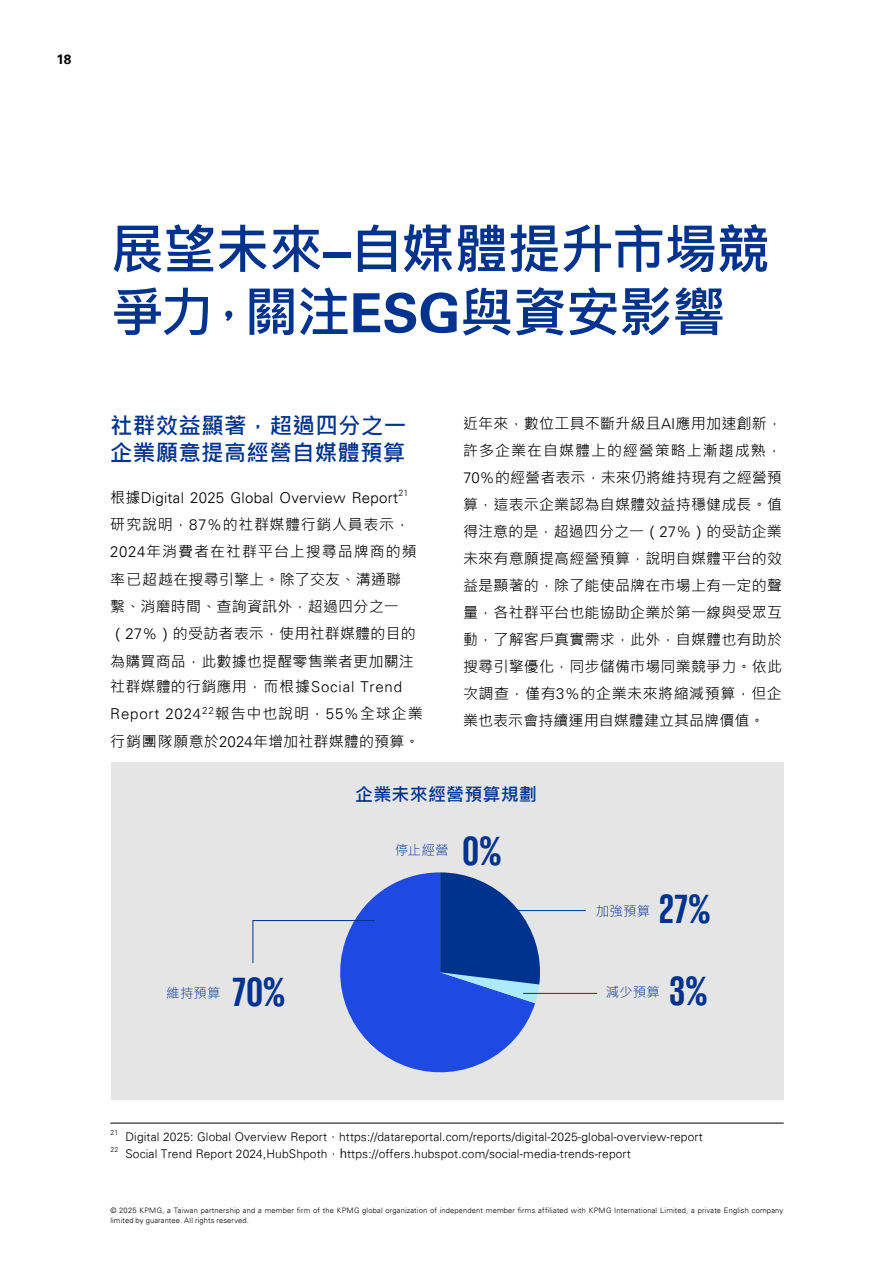
<style>
.page{position:relative;width:893px;height:1263px;background:#fff}
.page>*{position:absolute;margin:0;border:0;box-sizing:border-box;transform-origin:0 0}
.t1{font:700 54px/63px "Microsoft Jheng Hei";letter-spacing:-.02em;color:#00338d}
.t2{font:700 42px/82.2px "KPMG";color:#00338d}
.t3{font:700 22.5px/27px "Microsoft Jheng Hei";letter-spacing:.01em;color:#00338d}
.t4{font:700 18px "Microsoft Jheng Hei";letter-spacing:.01em;color:#00338d}
.t5{font:15px/27px "Microsoft Jheng Hei";letter-spacing:.015em;color:#000}
.t6{font:15px/27.9px "Microsoft Jheng Hei";letter-spacing:.055em;color:#000}
.t7{font:300 15px "Univers";letter-spacing:.02em;color:#000}
.t8{font:300 13.5px "Microsoft Jheng Hei";letter-spacing:.005em;color:#00338d}
.t9{font:700 13.5px "Universfor KPMG";color:#000}
.t10{font:300 12px "Univers 45";letter-spacing:.01em;color:#000}
.t11{font:300 8.7px "Univers";color:#000}
.t12{font:300 7.5px/10.5px "Univers";letter-spacing:.02em;color:#000}
.t13{font:300 7.05px "Univers 45";color:#000}
.s1{font-family:"Universfor KPMG"}
.s2{font-family:"Microsoft Jheng Hei";font-weight:400}
.s3{font-family:"Univers";font-weight:300}
.s4{font-family:"Univers 45";font-weight:300}
.s5{font-style:inherit}
</style>
<div class="page">
<hr style="left:110px;top:1123px;width:674px;height:1px;background:#000">
<div style="left:111px;top:762px;width:672px;height:338px;background:#e5e5e5"></div>
<hr style="left:496px;top:910px;width:90px;height:1px;background:#00338d">
<svg style="left:252px;top:872px;width:288px;height:201px"></svg>
<hr style="left:523px;top:993px;width:74px;height:1px;background:#00338d">
<p class="t9" style="left:56px;top:51px;width:17px">18</p>
<h1 class="t1" style="left:110px;top:218px;width:662px">展望未來<span class="s1">–</span>自媒體提升市場競爭力，關注<span class="s1">ESG</span>與資安影響</h1>
<h3 class="t3" style="left:110px;top:412px;width:298px">社群效益顯著，超過四分之一企業願意提高經營自媒體預算</h3>
<p class="t7" style="left:110px;top:489px;width:289px"><span class="s2">根據</span>Digital 2025 Global Overview Report</p>
<p class="t11" style="left:398px;top:487px;width:11px">21</p>
<p class="t5" style="left:110px;top:511px;width:308px">研究說明，<span class="s3">87%</span>的社群媒體行銷人員表示，<br><span class="s3">2024</span>年消費者在社群平台上搜尋品牌商的頻率已超越在搜尋引擎上。除了交友、溝通聯繫、消磨時間、查詢資訊外，超過四分之一（<span class="s3">27%</span>）的受訪者表示，使用社群媒體的目的</p>
<p class="t5" style="left:110px;top:648px;width:305px;line-height:25.3px">為購買商品，此數據也提醒零售業者更加關注社群媒體的行銷應用，而根據<span class="s4">Social Trend</span></p>
<p class="t6" style="left:110px;top:700px;width:314px"><span class="s4">Report 2024</span><sup>22</sup>報告中也說明，<span class="s3">55%</span>全球企業行銷團隊願意於<span class="s3">2024</span>年增加社群媒體的預算。</p>
<p class="t5" style="left:463px;top:410px;width:320px;text-align:justify">近年來，數位工具不斷升級且<span class="s3">AI</span>應用加速創新，許多企業在自媒體上的經營策略上漸趨成熟，<span class="s3">70%</span>的經營者表示，未來仍將維持現有之經營預算，這表示企業認為自媒體效益持穩健成長。值得注意的是，超過四分之一（<span class="s3">27%</span>）的受訪企業未來有意願提高經營預算，說明自媒體平台的效益是顯著的，除了能使品牌在市場上有一定的聲量，各社群平台也能協助企業於第一線與受眾互動，了解客戶真實需求，此外，自媒體也有助於搜尋引擎優化，同步儲備市場同業競爭力。依此次調查，僅有<span class="s3">3%</span>的企業未來將縮減預算，但企業也表示會持續運用自媒體建立其品牌價值。</p>
<p class="t4" style="left:355px;top:783px;width:183px">企業未來經營預算規劃</p>
<p class="t8" style="left:395px;top:842px;width:55px">停止經營</p>
<h2 class="t2" style="left:462px;top:808px;width:41px">0%</h2>
<h2 class="t2" style="left:659px;top:867px;width:53px">27%<br>3%</h2>
<p class="t8" style="left:596px;top:902px;width:56px">加強預算</p>
<h2 class="t2" style="left:232px;top:949px;width:55px">70%</h2>
<p class="t8" style="left:166px;top:984px;width:56px">維持預算</p>
<p class="t8" style="left:606px;top:983px;width:56px">減少預算</p>
<p class="t13" style="left:111px;top:1128px;width:9px">21</p>
<p class="t10" style="left:125px;top:1129px;width:579px">Digital 2025: Global Overview Report<span class="s2">，</span>https://datareportal.com/reports/digital-2025-global-overview-report</p>
<p class="t13" style="left:111px;top:1145px;width:9px">22</p>
<p class="t10" style="left:125px;top:1146px;width:507px">Social Trend Report 2024,HubS<span class="s5">h</span>poth<span class="s2">，h</span>ttps://offers.hubspot.com/social-media-trends-report</p>
<p class="t12" style="left:110px;top:1205px;width:674px">© 2025 KPMG, a Taiwan partnership and a member firm of the KPMG global organization of independent member firms affiliated with KPMG International Limited, a private English company limited by guarantee. All rights reserved.</p>
</div>
